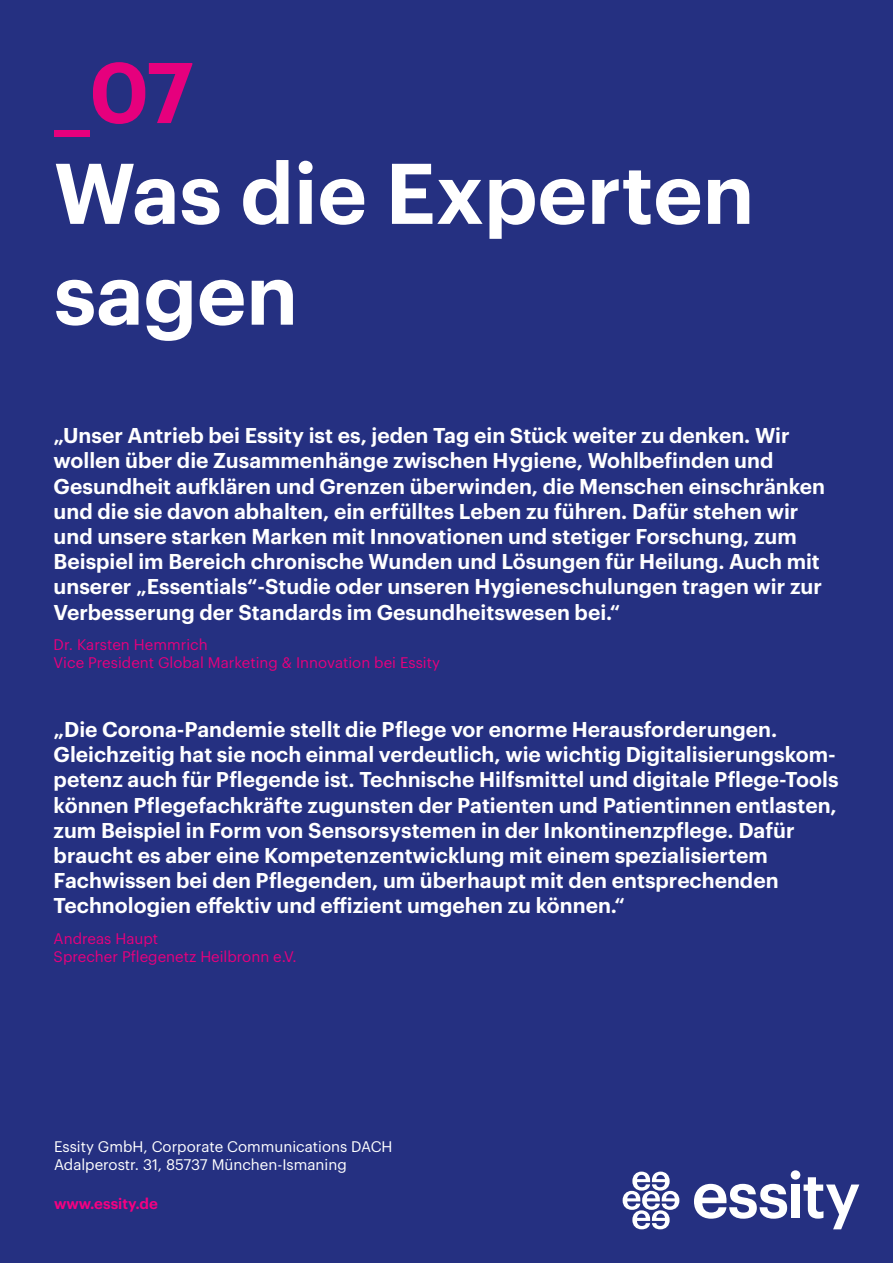
<style>
.page{position:relative;width:893px;height:1263px;background:#253081}
.page>*{position:absolute;margin:0;border:0;box-sizing:border-box;transform-origin:0 0}
.t1{font:600 84px/100.8px "Graphik";color:#fff}
.t2{font:600 84px "Graphik";color:#e6007d}
.t3{font:600 21px/25.2px "Graphik";color:#fff}
.t4{font:15px/18px "Graphik";color:#e6007d}
.t5{font:15px/18px "Graphik";color:#fff}
.t6{font:600 15px "Graphik";color:#f50082}
</style>
<div class="page">
<div style="left:791px;top:1184px;width:9px;height:34px;background:#fff"></div>
<div style="left:791px;top:1170px;width:9px;height:9px;background:#fff;border-radius:50%"></div>
<svg style="left:804px;top:1177px;width:55px;height:52px"></svg>
<svg style="left:694px;top:1184px;width:93px;height:35px"></svg>
<svg style="left:623px;top:1171px;width:56px;height:58px"></svg>
<h1 class="t2" style="left:54px;top:28px;width:141px">_07</h1>
<h1 class="t1" style="left:54px;top:136px;width:702px">Was die Experten sagen</h1>
<p class="t3" style="left:54px;top:421px;width:773px">„Unser Antrieb bei Essity ist es, jeden Tag ein Stück weiter zu denken. Wir wollen über die Zusammenhänge zwischen Hygiene, Wohlbefinden und Gesundheit aufklären und Grenzen überwinden, die Menschen einschränken und die sie davon abhalten, ein erfülltes Leben zu führen. Dafür stehen wir und unsere starken Marken mit Innovationen und stetiger Forschung, zum Beispiel im Bereich chronische Wunden und Lösungen für Heilung. Auch mit unserer „Essentials“-Studie oder unseren Hygieneschulungen tragen wir zur Verbesserung der Standards im Gesundheitswesen bei.“</p>
<p class="t4" style="left:54px;top:635px;width:388px">Dr. Karsten Hemmrich<br>Vice President Global Marketing &amp; Innovation bei Essity</p>
<p class="t3" style="left:54px;top:715px;width:786px">„Die Corona-Pandemie stellt die Pflege vor enorme Herausforderungen.<br>Gleichzeitig hat sie noch einmal verdeutlich, wie wichtig Digitalisierungskom&shy;petenz auch für Pflegende ist. Technische Hilfsmittel und digitale Pflege-Tools können Pflegefachkräfte zugunsten der Patienten und Patientinnen entlasten, zum Beispiel in Form von Sensorsystemen in der Inkontinenzpflege. Dafür braucht es aber eine Kompetenzentwicklung mit einem spezialisiertem Fachwissen bei den Pflegenden, um überhaupt mit den entsprechenden Technologien effektiv und effizient umgehen zu können.“</p>
<p class="t4" style="left:54px;top:928px;width:244px">Andreas Haupt<br>Sprecher Pflegenetz Heilbronn e.V.</p>
<p class="t5" style="left:54px;top:1136px;width:340px">Essity GmbH, Corporate Communications DACH<br>Adalperostr. 31, 85737 München-Ismaning</p>
<p class="t6" style="left:54px;top:1192px;width:106px">www.essity.de</p>
</div>
